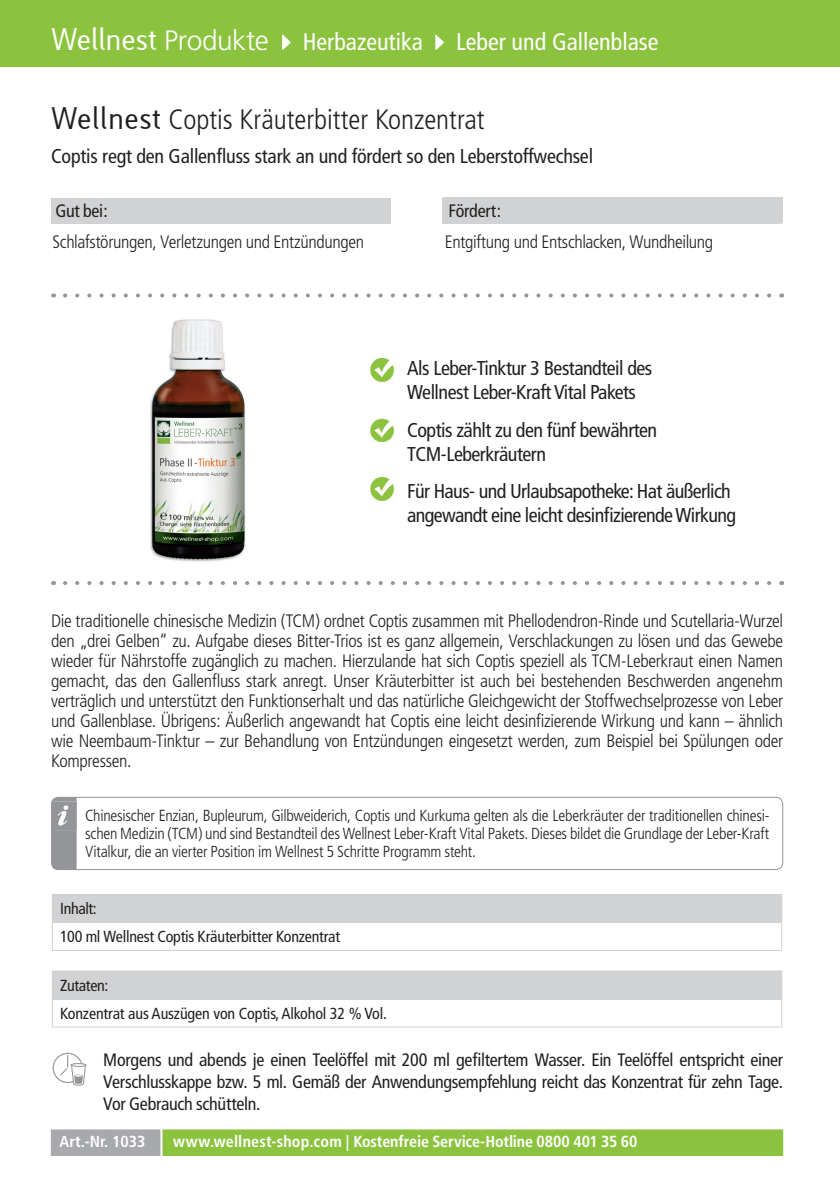
<style>
.page{position:relative;width:840px;height:1191px;background:#fff}
.page>*{position:absolute;margin:0;border:0;box-sizing:border-box;transform-origin:0 0}
.t1{font:300 condensed 28px "Frutiger";color:#231f20}
.t2{font:condensed 24px "Frutiger";color:#fff}
.t3{font:condensed 20px/24px "Frutiger";letter-spacing:-.025em;color:#231f20}
.t4{font:300 condensed 18px/20px "Frutiger";letter-spacing:-.02em;color:#231f20;text-align:justify}
.t5{font:condensed 18px/22px "Frutiger";letter-spacing:-.02em;color:#231f20;text-align:justify}
.t6{font:300 condensed 16px/18px "Frutiger";letter-spacing:-.015em;color:#231f20;text-align:justify}
.t7{font:condensed 16px/28px "Frutiger";letter-spacing:-.01em;color:#231f20}
.t8{font:700 condensed 16px "Frutiger";color:#fff}
.s1{font-family:"Lacuna";font-stretch:normal;font-size:28px}
.s2{font-weight:300;font-stretch:normal;font-size:28px}
.s3{font-family:"Lacuna";font-weight:400;font-stretch:normal}
</style>
<div class="page">
<div style="left:0;top:0;width:839px;height:67px;background:#8cc33e"></div>
<svg style="left:282px;top:35px;width:9px;height:15px"></svg>
<svg style="left:435px;top:35px;width:9px;height:15px"></svg>
<div style="left:159px;top:1127px;width:625px;height:31px;background:#8cc33e;border:2px solid #fff"></div>
<div style="left:442px;top:198px;width:339px;height:26px;background:#d1d2d4"></div>
<div style="left:51px;top:198px;width:339px;height:26px;background:#d1d2d4"></div>
<div style="left:443px;top:197px;width:339px;height:26px;background:#d1d2d4"></div>
<img style="left:370px;top:357px;width:25px;height:25px">
<img style="left:370px;top:418px;width:25px;height:25px">
<img style="left:370px;top:476px;width:25px;height:25px">
<svg style="left:53px;top:1053px;width:29px;height:29px"></svg>
<div style="left:53px;top:1052px;width:30px;height:31px;border:1px solid #939598;border-radius:50%"></div>
<svg style="left:59px;top:1055px;width:27px;height:31px"></svg>
<div style="left:49px;top:1127px;width:113px;height:31px;background:#a8a9ad;border:2px solid #fff"></div>
<div style="left:52px;top:894px;width:729px;height:28px;background:#d1d2d4"></div>
<hr style="left:52px;top:950px;width:729px;height:1px;background:#d1d2d4">
<svg style="left:52px;top:923px;width:1px;height:27px"></svg>
<hr style="left:52px;top:922px;width:729px;height:1px;background:#d1d2d4">
<div style="left:52px;top:971px;width:729px;height:28px;background:#d1d2d4"></div>
<hr style="left:52px;top:1026px;width:729px;height:1px;background:#d1d2d4">
<hr style="left:52px;top:970px;width:729px;height:1px;background:#d1d2d4">
<svg style="left:52px;top:999px;width:1px;height:27px"></svg>
<svg style="left:52px;top:833px;width:25px;height:36px"></svg>
<img style="left:51px;top:798px;width:26px;height:35px">
<div style="left:51px;top:797px;width:731px;height:73px;border:1px solid #939598;border-radius:7px"></div>
<svg style="left:65px;top:581px;width:706px;height:4px"></svg>
<img style="left:150px;top:319px;width:95px;height:243px">
<svg style="left:65px;top:293px;width:707px;height:4px"></svg>
<h2 class="t2" style="left:51px;top:28px;width:373px"><span class="s1">Wellnest</span> <span class="s2">Produkte</span> Herbazeutika</h2>
<h2 class="t2" style="left:456px;top:28px;width:204px">Leber und Gallenblase</h2>
<h1 class="t1" style="left:51px;top:104px;width:435px"><span class="s3">Wellnest</span> Coptis Kräuterbitter Konzentrat</h1>
<p class="t3" style="left:51px;top:144px;width:543px">Coptis regt den Gallenfluss stark an und fördert so den Leberstoffwechsel</p>
<p class="t5" style="left:55px;top:199px;width:54px">Gut bei:</p>
<p class="t5" style="left:448px;top:199px;width:54px">Fördert:</p>
<p class="t4" style="left:52px;top:232px;width:313px">Schlafstörungen, Verletzungen und Entzündungen</p>
<p class="t4" style="left:444px;top:232px;width:270px">Entgiftung und Entschlacken, Wundheilung</p>
<p class="t3" style="left:407px;top:356px;width:246px">Als Leber-Tinktur 3 Bestandteil des<br>Wellnest Leber-Kraft Vital Pakets</p>
<p class="t3" style="left:407px;top:418px;width:251px">Coptis zählt zu den fünf bewährten<br>TCM-Leberkräutern</p>
<p class="t3" style="left:407px;top:479px;width:330px">Für Haus- und Urlaubsapotheke: Hat äußerlich angewandt eine leicht desinfizierende Wirkung</p>
<p class="t4" style="left:51px;top:611px;width:733px">Die traditionelle chinesische Medizin (TCM) ordnet Coptis zusammen mit Phellodendron-Rinde und Scutellaria-Wurzel den „drei Gelben“ zu. Aufgabe dieses Bitter-Trios ist es ganz allgemein, Verschlackungen zu lösen und das Gewebe wieder für Nährstoffe zugänglich zu machen. Hierzulande hat sich Coptis speziell als TCM-Leberkraut einen Namen gemacht, das den Gallenfluss stark anregt. Unser Kräuterbitter ist auch bei bestehenden Beschwerden angenehm verträglich und unterstützt den Funktionserhalt und das natürliche Gleichgewicht der Stoffwechselprozesse von Leber und Gallenblase. Übrigens: Äußerlich angewandt hat Coptis eine leicht desinfizierende Wirkung und kann – ähnlich wie Neembaum-Tinktur – zur Behandlung von Entzündungen eingesetzt werden, zum Beispiel bei Spülungen oder Kompressen.</p>
<p class="t6" style="left:85px;top:806px;width:685px">Chinesischer Enzian, Bupleurum, Gilbweiderich, Coptis und Kurkuma gelten als die Leberkräuter der traditionellen chinesi&shy;schen Medizin (TCM) und sind Bestandteil des Wellnest Leber-Kraft Vital Pakets. Dieses bildet die Grundlage der Leber-Kraft Vitalkur, die an vierter Position im Wellnest 5 Schritte Programm steht.</p>
<p class="t7" style="left:60px;top:895px;width:281px">Inhalt:<br>100 ml Wellnest Coptis Kräuterbitter Konzentrat</p>
<p class="t7" style="left:60px;top:971px;width:328px">Zutaten:<br>Konzentrat aus Auszügen von Coptis, Alkohol 32 % Vol.</p>
<p class="t5" style="left:103px;top:1048px;width:681px">Morgens und abends je einen Teelöffel mit 200 ml gefiltertem Wasser. Ein Teelöffel entspricht einer Verschlusskappe bzw. 5 ml. Gemäß der Anwendungsempfehlung reicht das Konzentrat für zehn Tage.<br>Vor Gebrauch schütteln.</p>
<p class="t8" style="left:60px;top:1132px;width:87px">Art.-Nr. 1033</p>
<p class="t8" style="left:173px;top:1132px;width:465px">www.wellnest-shop.com | Kostenfreie Service-Hotline 0800 401 35 60</p>
</div>
